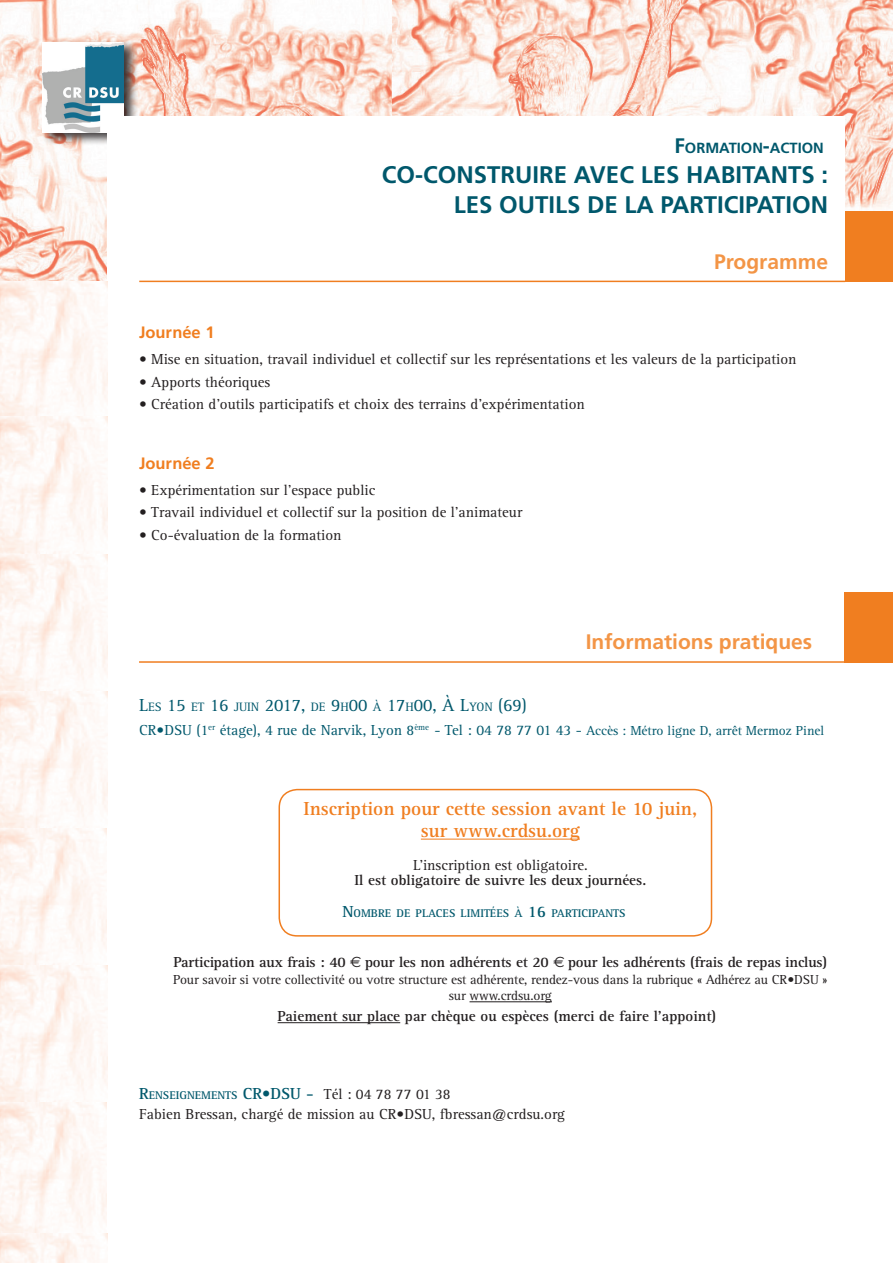
<style>
.page{position:relative;width:893px;height:1263px;background:#fff}
.page>*{position:absolute;margin:0;border:0;box-sizing:border-box;transform-origin:0 0}
.t1{font:700 24px/30px "Frutiger";color:#00586c;text-align:right}
.t2{font:700 21px "Frutiger";color:#f39546}
.t3{font:700 19.5px/22.5px "Rotis Serif";color:#f07e20;text-align:center}
.t4{font:18px "Rotis Serif";color:#00586c}
.t5{font:700 16.5px "Frutiger";color:#f07e20}
.t6{font:15px/19.5px "Rotis Serif";color:#231f20}
.t7{font:700 15px "Rotis Serif";color:#231f20}
.t8{font:15px "Rotis Serif";color:#00586c}
.t9{font:700 14.7px "Frutiger";color:#00586c}
.t10{font:13.5px/16.5px "Rotis Serif";letter-spacing:-.01em;color:#231f20;text-align:center}
.t11{font:700 11.55px "Rotis Serif";color:#00586c}
.s1{font-size:21px}
.s2{font-size:12.6px}
.s3{font-size:13.5px}
.s4{font-size:16.5px}
.s5{font-family:"Euro Sans";font-weight:400}
.s6{font-weight:700;font-size:16.5px;color:#00586c}
</style>
<div class="page">
<img style="left:391px;top:0;width:502px;height:209px">
<img style="left:0;top:0;width:391px;height:281px">
<div style="left:41px;top:39px;width:98px;height:106px;background:#231f20;opacity:.86"></div>
<img style="left:43px;top:43px;width:80px;height:90px">
<div style="left:107px;top:117px;width:738px;height:215px;background:#fff"></div>
<hr style="left:421px;top:839px;width:159px;height:1px;background:#f07e20">
<hr style="left:469px;top:1001px;width:83px;height:1px;background:#231f20">
<hr style="left:278px;top:1022px;width:122px;height:1px;background:#231f20">
<hr style="left:139px;top:281px;width:706px;height:1px;background:#f07e20">
<hr style="left:139px;top:661px;width:706px;height:2px;background:#f07e20">
<div style="left:845px;top:211px;width:48px;height:70px;background:#f07e20"></div>
<div style="left:845px;top:592px;width:48px;height:70px;background:#f07e20"></div>
<img style="left:0;top:281px;width:107px;height:135px">
<img style="left:0;top:416px;width:107px;height:275px">
<img style="left:0;top:691px;width:107px;height:274px">
<img style="left:0;top:965px;width:107px;height:268px">
<img style="left:0;top:1233px;width:107px;height:30px">
<div style="left:279px;top:789px;width:433px;height:147px;border:2px solid #f07e20;border-radius:18px"></div>
<p class="t9" style="left:674px;top:139px;width:151px"><span class="s1">F</span>ORMATION<span class="s1">-</span>ACTION</p>
<h1 class="t1" style="left:382px;top:159px;width:448px">CO-CONSTRUIRE AVEC LES HABITANTS :<br>LES OUTILS DE LA PARTICIPATION</h1>
<h2 class="t2" style="left:714px;top:249px;width:115px">PROGRAMME</h2>
<p class="t5" style="left:139px;top:322px;width:77px">JOURNÉE 1</p>
<p class="t6" style="left:139px;top:350px;width:659px">• Mise en situation, travail individuel et collectif sur les représentations et les valeurs de la participation</p>
<p class="t6" style="left:139px;top:372px;width:133px">• Apports théoriques</p>
<p class="t6" style="left:139px;top:394px;width:447px">• Création d’outils participatifs et choix des terrains d’expérimentation</p>
<p class="t5" style="left:139px;top:453px;width:77px">JOURNÉE 2</p>
<p class="t6" style="left:139px;top:481px;width:238px">• Expérimentation sur l’espace public</p>
<p class="t6" style="left:139px;top:503px;width:385px">• Travail individuel et collectif sur la position de l’animateur</p>
<p class="t6" style="left:139px;top:525px;width:204px">• Co-évaluation de la formation</p>
<h2 class="t2" style="left:586px;top:629px;width:228px">INFORMATIONS PRATIQUES</h2>
<p class="t4" style="left:139px;top:695px;width:389px">L<span class="s2">ES</span> 15 <span class="s2">ET</span> 16 <span class="s2">JUIN</span> 2017, <span class="s2">DE</span> 9<span class="s2">H</span>00 <span class="s2">À</span> 17<span class="s2">H</span>00, À L<span class="s2">YON</span> (69)</p>
<p class="t8" style="left:139px;top:722px;width:687px">CR•DSU (1<sup>er</sup> étage), 4 rue de Narvik, Lyon 8<sup>ème</sup> - Tel : 04 78 77 01 43 - <span class="s3">Accès : Métro ligne D, arrêt Mermoz Pinel</span></p>
<h3 class="t3" style="left:303px;top:797px;width:395px">Inscription pour cette session avant le 10 juin, sur www.crdsu.org</h3>
<p class="t6" style="left:413px;top:856px;width:176px">L’inscription est obligatoire.</p>
<p class="t7" style="left:355px;top:871px;width:293px">Il est obligatoire de suivre les deux journées.</p>
<p class="t11" style="left:343px;top:907px;width:285px"><span class="s4">N</span>OMBRE DE PLACES LIMITÉES À <span class="s4">16</span> PARTICIPANTS</p>
<p class="t7" style="left:174px;top:954px;width:655px">Participation aux frais : 40 <span class="s5">€</span> pour les non adhérents et 20 <span class="s5">€</span> pour les adhérents (frais de repas inclus)</p>
<p class="t10" style="left:173px;top:971px;width:656px">Pour savoir si votre collectivité ou votre structure est adhérente, rendez-vous dans la rubrique « Adhérez au CR•DSU » sur www.crdsu.org</p>
<p class="t7" style="left:278px;top:1007px;width:440px">Paiement sur place par chèque ou espèces (merci de faire l’appoint)</p>
<p class="t11" style="left:139px;top:1088px;width:143px"><span class="s4">R</span>ENSEIGNEMENTS <span class="s4">CR•DSU</span></p>
<p class="t6" style="left:139px;top:1085px;width:427px;text-indent:167px"><span class="s6">-</span> Tél : 04 78 77 01 38<br>Fabien Bressan, chargé de mission au CR•DSU, fbressan@crdsu.org</p>
</div>
